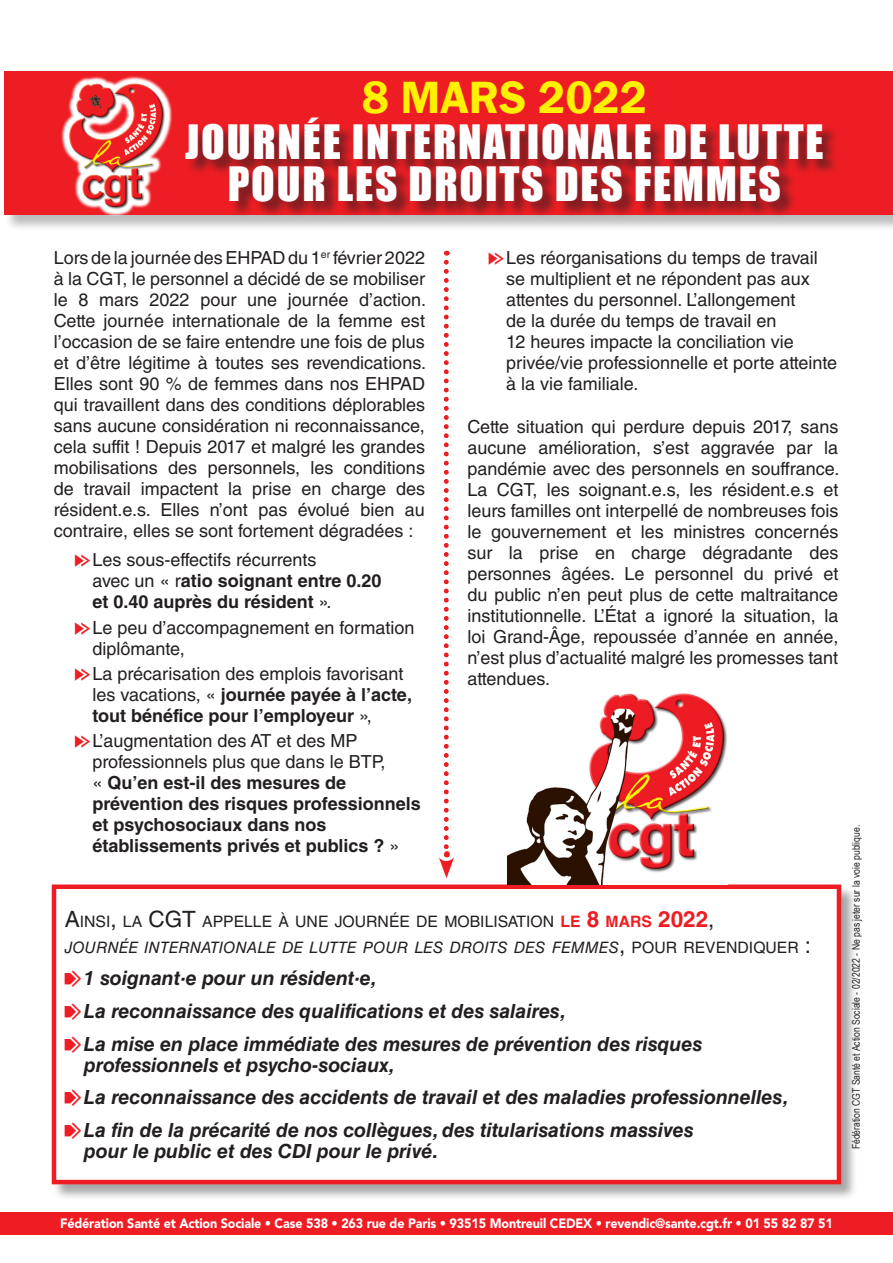
<style>
.page{position:relative;width:893px;height:1263px;background:#fff}
.page>*{position:absolute;margin:0;border:0;box-sizing:border-box;transform-origin:0 0}
.t1{font:600 46.5px "Franklin Gothic";color:#fff101}
.t2{font:43.5px/42px "Impact";letter-spacing:.04em;color:#fff;text-align:center}
.t3{font:italic 700 19.5px/21px "Helvetica LT Std";color:#231f20}
.t4{font:18px/21px "Helvetica LT Std";color:#231f20}
.t5{font:700 18px/21px "Helvetica LT Std";color:#231f20}
.t6{font:15.75px/25.5px "Helvetica LT Std";color:#231f20}
.txt_courant{font:900 13.5px "Avenir LT Std";letter-spacing:-.01em;color:#fff;scale:.93 1}
.t7{font:10.5px "Arial Narrow";color:#231f20}
.s1{font-family:"Pointers";font-weight:400;color:#ee1d23}
.s2{font-weight:400}
.s3{font-family:"Pointers";color:#ee1d23}
.s4{font-weight:700}
.s5{font-size:22.5px}
.s6{font-weight:700;color:#ee1d23}
.s7{font-weight:700;font-size:22.5px;color:#ee1d23}
.s8{font-style:italic}
.s9{font-family:"Pointers";font-weight:400;font-style:normal;font-size:21px;color:#ee1d23}
</style>
<div class="page">
<div style="left:5px;top:71px;width:888px;height:160px;background:#231f20;opacity:.3"></div>
<div style="left:4px;top:71px;width:889px;height:144px;background:#ee1d23"></div>
<div style="left:186px;top:118px;width:653px;height:100px;background:#231f20;opacity:.6"></div>
<img style="left:61px;top:76px;width:111px;height:138px">
<div style="left:52px;top:885px;width:806px;height:316px;background:#231f20;opacity:.4"></div>
<div style="left:54px;top:887px;width:785px;height:295px;background:#fff"></div>
<div style="left:52px;top:884px;width:789px;height:300px;border:4px solid #ee1d23"></div>
<div style="left:0;top:1212px;width:893px;height:22px;background:#ee1d23"></div>
<svg style="left:439px;top:262px;width:15px;height:616px"></svg>
<img style="left:508px;top:693px;width:219px;height:191px">
<p class="t1" style="left:362px;top:69px;width:287px">8 MARS 2022</p>
<p class="t2" style="left:185px;top:120px;width:640px">JOURNÉE INTERNATIONALE DE LUTTE<br>POUR LES DROITS DES FEMMES</p>
<p class="t4" style="left:54px;top:247px;width:374px;text-align:justify">Lors de la journée des EHPAD du 1<sup>er</sup> février 2022 à la CGT, le personnel a décidé de se mobiliser le 8 mars 2022 pour une journée d’action.<br>Cette journée internationale de la femme est l’occasion de se faire entendre une fois de plus et d’être légitime à toutes ses revendications.<br>Elles sont 90 % de femmes dans nos EHPAD qui travaillent dans des conditions déplorables sans aucune considération ni reconnaissance, cela suffit ! Depuis 2017 et malgré les grandes mobilisations des personnels, les conditions de travail impactent la prise en charge des résident.e.s. Elles n’ont pas évolué bien au contraire, elles se sont fortement dégradées :</p>
<p class="t5" style="left:92px;top:549px;width:290px;text-indent:-17px"><span class="s1">T</span><span class="s2">Les sous-effectifs récurrents<br>avec un « r</span>atio soignant entre 0.20 et 0.40 auprès du résident <span class="s2">».</span></p>
<p class="t4" style="left:92px;top:617px;width:324px;text-indent:-17px"><span class="s3">T</span>Le peu d’accompagnement en formation diplômante,</p>
<p class="t4" style="left:92px;top:663px;width:321px;text-indent:-17px"><span class="s3">T</span>La précarisation des emplois favorisant les vacations, « <span class="s4">journée payée à l’acte, tout bénéfice pour l’employeur</span> »,</p>
<p class="t5" style="left:92px;top:730px;width:330px;text-indent:-17px"><span class="s1">T</span><span class="s2">L’augmentation des AT et des MP professionnels plus que dans le BTP,<br>«</span> Qu’en est-il des mesures de prévention des risques professionnels et psychosociaux dans nos établissements privés et publics ? <span class="s2">»</span></p>
<p class="t4" style="left:506px;top:248px;width:333px;text-indent:-17px"><span class="s3">T</span>Les réorganisations du temps de travail se multiplient et ne répondent pas aux attentes du personnel. L’allongement<br>de la durée du temps de travail en<br>12 heures impacte la conciliation vie privée/vie professionnelle et porte atteinte à la vie familiale.</p>
<p class="t4" style="left:468px;top:416px;width:373px;text-align:justify">Cette situation qui perdure depuis 2017, sans aucune amélioration, s’est aggravée par la pandémie avec des personnels en souffrance.<br>La CGT, les soignant.e.s, les résident.e.s et leurs familles ont interpellé de nombreuses fois le gouvernement et les ministres concernés sur la prise en charge dégradante des personnes âgées. Le personnel du privé et du public n’en peut plus de cette maltraitance institutionnelle. L’État a ignoré la situation, la loi Grand-Âge, repoussée d’année en année, n’est plus d’actualité malgré les promesses tant attendues.</p>
<p class="t6" style="left:65px;top:909px;width:748px"><span class="s5">A</span>INSI<span class="s5">,</span> LA <span class="s5">CGT</span> APPELLE À UNE JOURNÉE DE MOBILISATION <span class="s6">LE</span> <span class="s7">8</span> <span class="s6">MARS</span> <span class="s7">2022</span><span class="s5">,<br></span><span class="s8">JOURNÉE INTERNATIONALE DE LUTTE POUR LES DROITS DES FEMMES</span><span class="s5">,</span> POUR REVENDIQUER <span class="s5">:</span></p>
<p class="t3" style="left:65px;top:968px;width:313px"><span class="s9">N</span>1 soignant·e pour un résident·e,</p>
<p class="t3" style="left:65px;top:1000px;width:503px"><span class="s9">N</span>La reconnaissance des qualifications et des salaires,</p>
<p class="t3" style="left:84px;top:1033px;width:620px;text-indent:-19px"><span class="s9">N</span>La mise en place immédiate des mesures de prévention des risques professionnels et psycho-sociaux,</p>
<p class="t3" style="left:65px;top:1086px;width:725px"><span class="s9">N</span>La reconnaissance des accidents de travail et des maladies professionnelles,</p>
<p class="t3" style="left:84px;top:1119px;width:611px;text-indent:-19px"><span class="s9">N</span>La fin de la précarité de nos collègues, des titularisations massives pour le public et des CDI pour le privé.</p>
<p class="t7" style="left:848px;top:1149px;width:326px;rotate:-90deg">Fédération CGT Santé et Action Sociale - 02/2022 - Ne pas jeter sur la voie publique.</p>
<p class="txt_courant" style="left:60px;top:1215px;width:832px">Fédération Santé et Action Sociale • Case 538 • 263 rue de Paris • 93515 Montreuil CEDEX • revendic@sante.cgt.fr • 01 55 82 87 51</p>
</div>
